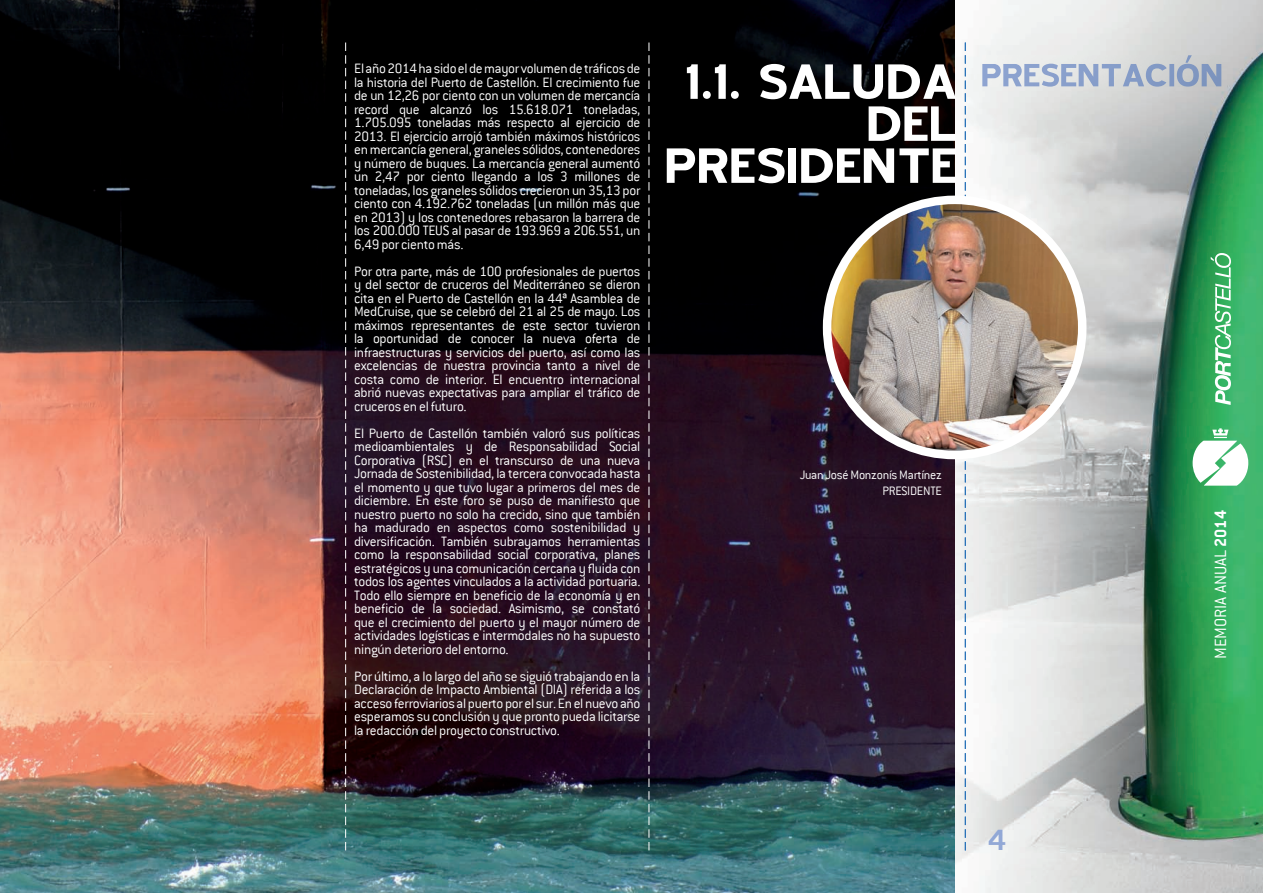
<style>
.page{position:relative;width:1263px;height:893px;background:#fff}
.page>*{position:absolute;margin:0;border:0;box-sizing:border-box;transform-origin:0 0}
.t1{font:700 60px "Blue Highway";letter-spacing:-.07em;color:#fff}
.t2{font:36px "Blue Highway";color:#92a8d6}
.t3{font:300 18px "Conduit ITC";color:#fff}
.t4{font:300 15px/13.5px "Conduit ITC";letter-spacing:-.02em;color:#fff;text-align:justify}
.t5{font:300 13.5px/16.2px "Conduit ITC";letter-spacing:-.02em;color:#fff;text-align:right}
.s1{font-weight:700}
</style>
<div class="page">
<img style="left:955px;top:0;width:308px;height:893px">
<svg style="left:1211px;top:253px;width:20px;height:152px"></svg>
<img style="left:982px;top:55px;width:239px;height:32px">
<svg style="left:1192px;top:428px;width:56px;height:58px"></svg>
<svg style="left:965px;top:43px;width:1px;height:807px"></svg>
<img style="left:0;top:0;width:955px;height:893px">
<svg style="left:345px;top:43px;width:1px;height:807px"></svg>
<svg style="left:649px;top:43px;width:1px;height:807px"></svg>
<img style="left:827px;top:200px;width:255px;height:252px">
<div style="left:823px;top:196px;width:263px;height:263px;border:9px solid #fff;border-radius:50%"></div>
<p class="t4" style="left:354px;top:62px;width:288px">El año 2014 ha sido el de mayor volumen de tráficos de la historia del Puerto de Castellón. El crecimiento fue de un 12,26 por ciento con un volumen de mercancía record que alcanzó los 15.618.071 toneladas, 1.705.095 toneladas más respecto al ejercicio de 2013. El ejercicio arrojó también máximos históricos en mercancía general, graneles sólidos, contenedores y número de buques. La mercancía general aumentó un 2,47 por ciento llegando a los 3 millones de toneladas, los graneles sólidos crecieron un 35,13 por ciento con 4.192.762 toneladas (un millón más que en 2013) y los contenedores rebasaron la barrera de los 200.000 TEUS al pasar de 193.969 a 206.551, un 6,49 por ciento más.</p>
<p class="t4" style="left:354px;top:264px;width:288px">Por otra parte, más de 100 profesionales de puertos y del sector de cruceros del Mediterráneo se dieron cita en el Puerto de Castellón en la 44ª Asamblea de MedCruise, que se celebró del 21 al 25 de mayo. Los máximos representantes de este sector tuvieron la oportunidad de conocer la nueva oferta de infraestructuras y servicios del puerto, así como las excelencias de nuestra provincia tanto a nivel de costa como de interior. El encuentro internacional abrió nuevas expectativas para ampliar el tráfico de cruceros en el futuro.</p>
<p class="t4" style="left:354px;top:426px;width:288px">El Puerto de Castellón también valoró sus políticas medioambientales y de Responsabilidad Social Corporativa (RSC) en el transcurso de una nueva Jornada de Sostenibilidad, la tercera convocada hasta el momento y que tuvo lugar a primeros del mes de diciembre. En este foro se puso de manifiesto que nuestro puerto no solo ha crecido, sino que también ha madurado en aspectos como sostenibilidad y diversificación. También subrayamos herramientas como la responsabilidad social corporativa, planes estratégicos y una comunicación cercana y fluida con todos los agentes vinculados a la actividad portuaria.<br>Todo ello siempre en beneficio de la economía y en beneficio de la sociedad. Asimismo, se constató que el crecimiento del puerto y el mayor número de actividades logísticas e intermodales no ha supuesto ningún deterioro del entorno.</p>
<p class="t4" style="left:354px;top:669px;width:288px">Por último, a lo largo del año se siguió trabajando en la Declaración de Impacto Ambiental (DIA) referida a los acceso ferroviarios al puerto por el sur. En el nuevo año esperamos su conclusión y que pronto pueda licitarse la redacción del proyecto constructivo.</p>
<h1 class="t1" style="left:683px;top:51px;width:278px">1.1. SALUDA</h1>
<h1 class="t1" style="left:864px;top:93px;width:96px">DEL</h1>
<h1 class="t1" style="left:661px;top:135px;width:299px">PRESIDENTE</h1>
<p class="t5" style="left:800px;top:467px;width:144px">Juan José Monzonís Martínez<br>PRESIDENTE</p>
<h2 class="t2" style="left:986px;top:822px;width:23px">4</h2>
<p class="t3" style="left:1210px;top:659px;width:150px;rotate:-90deg">MEMORIA ANUAL <span class="s1">2014</span></p>
</div>
